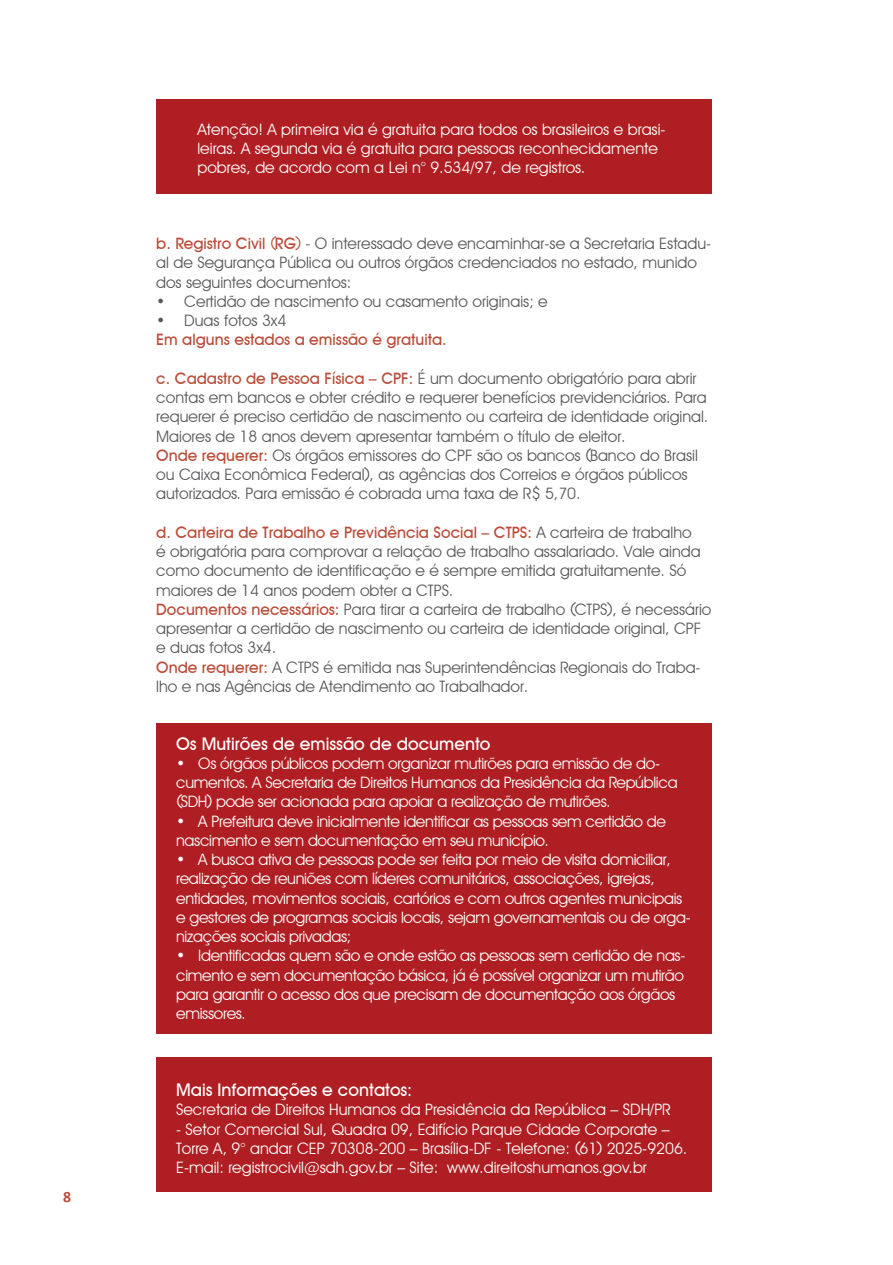
<style>
.page{position:relative;width:893px;height:1265px;background:#fff}
.page>*{position:absolute;margin:0;border:0;box-sizing:border-box;transform-origin:0 0}
.box_título{font:700 17.5px "Decker";color:#fff}
.geral{font:15.75px/19.2px "Decker";color:#57585a}
.box{font:15.75px/19.2px "Decker";letter-spacing:-.02em;color:#fff}
.box-2{font:15.75px/19.2px "Decker";color:#fff}
.geral-2{font:700 15.75px "Decker";color:#ba4d3a}
.geral-3{font:700 15.75px "Calibri";color:#ba4d3a}
.s1{font-weight:700;color:#ba4d3a}
</style>
<div class="page">
<div style="left:156px;top:99px;width:556px;height:94px;background:#af1e22"></div>
<div style="left:156px;top:723px;width:556px;height:311px;background:#af1e22"></div>
<div style="left:156px;top:1057px;width:556px;height:135px;background:#af1e22"></div>
<p class="geral-3" style="left:63px;top:1187px;width:9px">8</p>
<p class="box-2" style="left:197px;top:119px;width:470px">Atenção! A primeira via é gratuita para todos os brasileiros e brasi&shy;leiras. A segunda via é gratuita para pessoas reconhecidamente pobres, de acordo com a Lei n° 9.534/97, de registros.</p>
<p class="geral" style="left:156px;top:234px;width:557px"><span class="s1">b. Registro Civil (RG)</span> - O interessado deve encaminhar-se a Secretaria Estadu&shy;al de Segurança Pública ou outros órgãos credenciados no estado, munido dos seguintes documentos:</p>
<p class="geral" style="left:156px;top:292px;width:393px">• Certidão de nascimento ou casamento originais; e</p>
<p class="geral" style="left:156px;top:311px;width:132px">• Duas fotos 3x4</p>
<p class="geral-2" style="left:156px;top:330px;width:292px">Em alguns estados a emissão é gratuita.</p>
<p class="geral" style="left:156px;top:369px;width:553px"><span class="s1">c. Cadastro de Pessoa Física – CPF:</span> É um documento obrigatório para abrir contas em bancos e obter crédito e requerer benefícios previdenciários. Para requerer é preciso certidão de nascimento ou carteira de identidade original.<br>Maiores de 18 anos devem apresentar também o título de eleitor.</p>
<p class="geral" style="left:156px;top:446px;width:543px"><span class="s1">Onde requerer:</span> Os órgãos emissores do CPF são os bancos (Banco do Brasil ou Caixa Econômica Federal), as agências dos Correios e órgãos públicos autorizados. Para emissão é cobrada uma taxa de R$ 5,70.</p>
<p class="geral" style="left:156px;top:523px;width:546px"><span class="s1">d. Carteira de Trabalho e Previdência Social – CTPS:</span> A carteira de trabalho é obrigatória para comprovar a relação de trabalho assalariado. Vale ainda como documento de identificação e é sempre emitida gratuitamente. Só maiores de 14 anos podem obter a CTPS.</p>
<p class="geral" style="left:156px;top:600px;width:557px"><span class="s1">Documentos necessários:</span> Para tirar a carteira de trabalho (CTPS), é necessário apresentar a certidão de nascimento ou carteira de identidade original, CPF e duas fotos 3x4.</p>
<p class="geral" style="left:156px;top:657px;width:546px"><span class="s1">Onde requerer:</span> A CTPS é emitida nas Superintendências Regionais do Traba&shy;lho e nas Agências de Atendimento ao Trabalhador.</p>
<p class="box_título" style="left:176px;top:733px;width:316px">Os Mutirões de emissão de documento</p>
<p class="box" style="left:176px;top:754px;width:503px">• Os órgãos públicos podem organizar mutirões para emissão de do&shy;cumentos. A Secretaria de Direitos Humanos da Presidência da República (SDH) pode ser acionada para apoiar a realização de mutirões.</p>
<p class="box" style="left:176px;top:811px;width:491px">• A Prefeitura deve inicialmente identificar as pessoas sem certidão de nascimento e sem documentação em seu município.</p>
<p class="box" style="left:176px;top:850px;width:516px">• A busca ativa de pessoas pode ser feita por meio de visita domiciliar, realização de reuniões com líderes comunitários, associações, igrejas, entidades, movimentos sociais, cartórios e com outros agentes municipais e gestores de programas sociais locais, sejam governamentais ou de orga&shy;nizações sociais privadas;</p>
<p class="box" style="left:176px;top:946px;width:511px">• Identificadas quem são e onde estão as pessoas sem certidão de nas&shy;cimento e sem documentação básica, já é possível organizar um mutirão para garantir o acesso dos que precisam de documentação aos órgãos emissores.</p>
<p class="box_título" style="left:176px;top:1079px;width:238px">Mais Informações e contatos:</p>
<p class="box-2" style="left:176px;top:1100px;width:496px">Secretaria de Direitos Humanos da Presidência da República – SDH/PR</p>
<p class="box-2" style="left:176px;top:1119px;width:513px">- Setor Comercial Sul, Quadra 09, Edifício Parque Cidade Corporate –<br>Torre A, 9° andar CEP 70308-200 – Brasília-DF - Telefone: (61) 2025-9206.<br>E-mail: registrocivil@sdh.gov.br – Site: www.direitoshumanos.gov.br</p>
</div>
